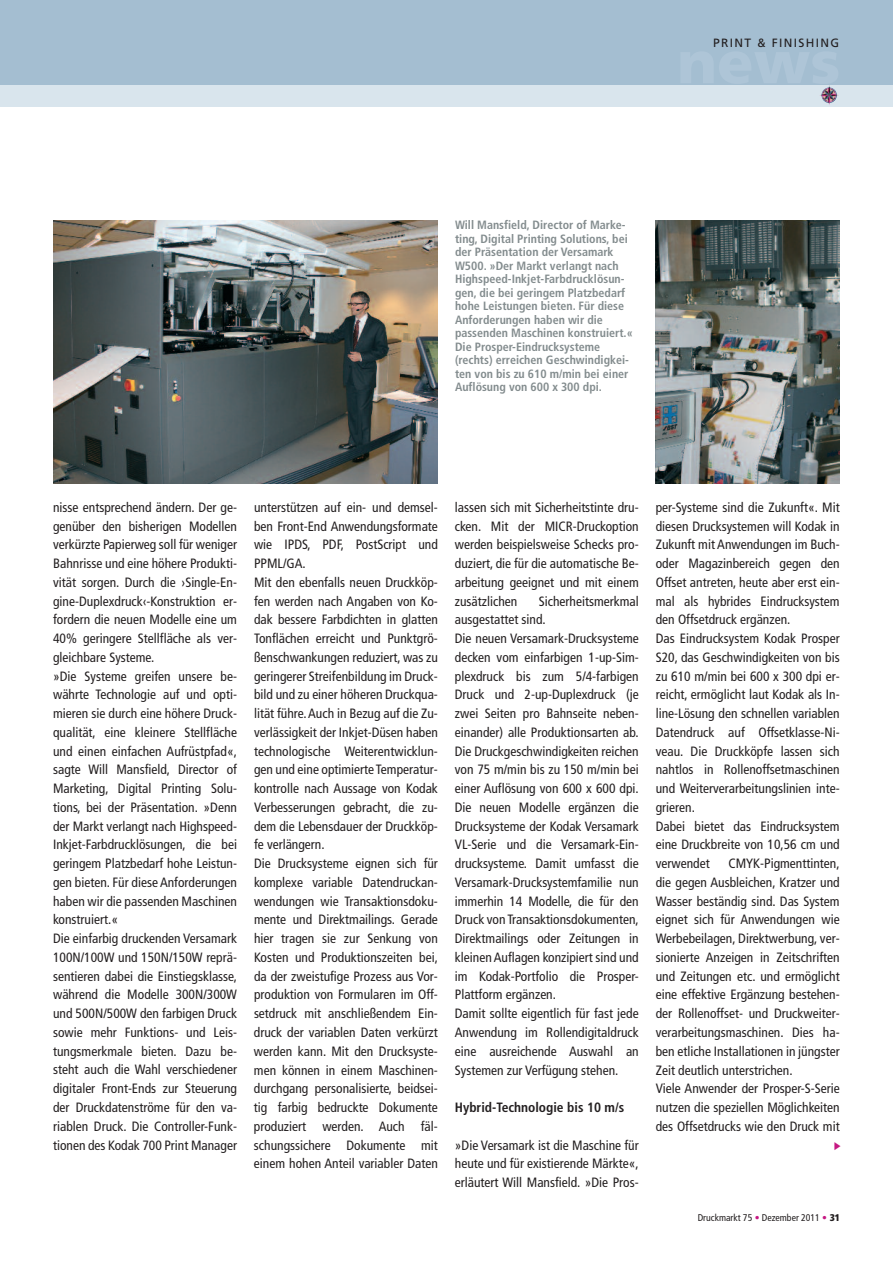
<style>
.page{position:relative;width:893px;height:1263px;background:#fff}
.page>*{position:absolute;margin:0;border:0;box-sizing:border-box;transform-origin:0 0}
.t1{font:condensed 13.5px/18.8px "Frutiger";color:#231f20}
.t2{font:700 condensed 13.5px "Frutiger";color:#231f20}
.t3{font:700 condensed 12px/13.5px "Frutiger";color:#838c8e}
.t4{font:12px "Frutiger";letter-spacing:.11em;color:#231f20}
.t5{font:condensed 9.75px "Frutiger";color:#231f20}
.s1{color:#c61882}
.s2{font-weight:900}
</style>
<div class="page">
<img style="left:53px;top:220px;width:385px;height:264px">
<div style="left:0;top:0;width:893px;height:85px;background:#a4bed1"></div>
<div style="left:0;top:85px;width:893px;height:21px;background:#d9e5ed"></div>
<svg style="left:830px;top:88px;width:9px;height:12px"></svg>
<img style="left:656px;top:220px;width:183px;height:264px">
<p class="t4" style="left:713px;top:38px;width:128px">PRINT &amp; FINISHING</p>
<p class="t3" style="left:455px;top:219px;width:179px">Will Mansfield, Director of Marke&shy;ting, Digital Printing Solutions, bei der Präsentation der Versamark W500. »Der Markt verlangt nach Highspeed-Inkjet-Farbdrucklösun&shy;gen, die bei geringem Platzbedarf hohe Leistungen bieten. Für diese Anforderungen haben wir die passenden Maschinen konstruiert.« Die Prosper-Eindrucksysteme (rechts) erreichen Geschwindigkei&shy;ten von bis zu 610 m/min bei einer Auflösung von 600 x 300 dpi.</p>
<p class="t1" style="left:53px;top:499px;width:185px">nisse entsprechend ändern. Der ge&shy;genüber den bisherigen Modellen verkürzte Papierweg soll für weniger Bahnrisse und eine höhere Produkti&shy;vität sorgen. Durch die ›Single-En&shy;gine-Duplexdruck‹-Konstruktion er&shy;fordern die neuen Modelle eine um 40% geringere Stellfläche als ver&shy;gleichbare Systeme.<br>»Die Systeme greifen unsere be&shy;währte Technologie auf und opti&shy;mieren sie durch eine höhere Druck&shy;qualität, eine kleinere Stellfläche und einen einfachen Aufrüstpfad«, sagte Will Mansfield, Director of Marketing, Digital Printing Solu&shy;tions, bei der Präsentation. »Denn der Markt verlangt nach Highspeed-Inkjet-Farbdrucklösungen, die bei geringem Platzbedarf hohe Leistun&shy;gen bieten. Für diese Anforderungen haben wir die passenden Maschinen konstruiert.«<br>Die einfarbig druckenden Versamark 100N/100W und 150N/150W reprä&shy;sentieren dabei die Einstiegsklasse, während die Modelle 300N/300W und 500N/500W den farbigen Druck sowie mehr Funktions- und Leis&shy;tungsmerkmale bieten. Dazu be&shy;steht auch die Wahl verschiedener digitaler Front-Ends zur Steuerung der Druckdatenströme für den va&shy;riablen Druck. Die Controller-Funk&shy;tionen des Kodak 700 Print Manager</p>
<p class="t1" style="left:254px;top:499px;width:185px">unterstützen auf ein- und demsel&shy;ben Front-End Anwendungsformate wie IPDS, PDF, PostScript und PPML/GA.<br>Mit den ebenfalls neuen Druckköp&shy;fen werden nach Angaben von Ko&shy;dak bessere Farbdichten in glatten Tonflächen erreicht und Punktgrö&shy;ßenschwankungen reduziert, was zu geringerer Streifenbildung im Druck&shy;bild und zu einer höheren Druckqua&shy;lität führe.Auch in Bezug auf die Zu&shy;verlässigkeit der Inkjet-Düsen haben technologische Weiterentwicklun&shy;gen und eine optimierte Temperatur&shy;kontrolle nach Aussage von Kodak Verbesserungen gebracht, die zu&shy;dem die Lebensdauer der Druckköp&shy;fe verlängern.<br>Die Drucksysteme eignen sich für komplexe variable Datendruckan&shy;wendungen wie Transaktionsdoku&shy;mente und Direktmailings. Gerade hier tragen sie zur Senkung von Kosten und Produktionszeiten bei, da der zweistufige Prozess aus Vor&shy;produktion von Formularen im Off&shy;setdruck mit anschließendem Ein&shy;druck der variablen Daten verkürzt werden kann. Mit den Drucksyste&shy;men können in einem Maschinen&shy;durchgang personalisierte, beidsei&shy;tig farbig bedruckte Dokumente produziert werden. Auch fäl&shy;schungssichere Dokumente mit einem hohen Anteil variabler Daten</p>
<p class="t1" style="left:455px;top:499px;width:185px;text-align:justify">lassen sich mit Sicherheitstinte dru&shy;cken. Mit der MICR-Druckoption werden beispielsweise Schecks pro&shy;duziert, die für die automatische Be&shy;arbeitung geeignet und mit einem zusätzlichen</p>
<p class="t1" style="left:455px;top:593px;width:185px;text-indent:84px">Sicherheitsmerkmal ausgestattet sind.<br>Die neuen Versamark-Drucksysteme decken vom einfarbigen 1-up-Sim&shy;plexdruck bis zum 5/4-farbigen<br>Druck und 2-up-Duplexdruck (je zwei Seiten pro Bahnseite neben&shy;einander) alle Produktionsarten ab.<br>Die Druckgeschwindigkeiten reichen von 75 m/min bis zu 150 m/min bei einer Auflösung von 600 x 600 dpi.<br>Die neuen Modelle ergänzen die<br>Drucksysteme der Kodak Versamark<br>VL-Serie und die Versamark-Ein&shy;drucksysteme. Damit umfasst die<br>Versamark-Drucksystemfamilie nun immerhin 14 Modelle, die für den<br>Druck von Transaktionsdokumenten,<br>Direktmailings oder Zeitungen in kleinenAuflagen konzipiert sind und im Kodak-Portfolio die Prosper-<br>Plattform ergänzen.<br>Damit sollte eigentlich für fast jede<br>Anwendung im Rollendigitaldruck eine ausreichende Auswahl an<br>Systemen zur Verfügung stehen.</p>
<p class="t2" style="left:455px;top:1102px;width:171px">Hybrid-Technologie bis 10 m/s</p>
<p class="t1" style="left:455px;top:1136px;width:185px;text-align:justify">»Die Versamark ist die Maschine für heute und für existierende Märkte«, erläutert Will Mansfield. »Die Pros-</p>
<p class="t1" style="left:656px;top:499px;width:185px">per-Systeme sind die Zukunft«. Mit diesen Drucksystemen will Kodak in<br>Zukunft mit Anwendungen im Buch&shy;oder Magazinbereich gegen den<br>Offset antreten, heute aber erst ein&shy;mal als hybrides Eindrucksystem den Offsetdruck ergänzen.<br>Das Eindrucksystem Kodak Prosper<br>S20, das Geschwindigkeiten von bis zu 610 m/min bei 600 x 300 dpi er&shy;reicht, ermöglicht laut Kodak als In&shy;line-Lösung den schnellen variablen<br>Datendruck auf Offsetklasse-Ni&shy;veau. Die Druckköpfe lassen sich nahtlos in Rollenoffsetmaschinen und Weiterverarbeitungslinien inte&shy;grieren.<br>Dabei bietet das Eindrucksystem eine Druckbreite von 10,56 cm und verwendet</p>
<p class="t1" style="left:656px;top:855px;width:185px;text-indent:73px">CMYK-Pigmenttinten, die gegen Ausbleichen, Kratzer und Wasser beständig sind. Das System eignet sich für Anwendungen wie Werbebeilagen, Direktwerbung, ver&shy;sionierte Anzeigen in Zeitschriften und Zeitungen etc. und ermöglicht eine effektive Ergänzung bestehen&shy;der Rollenoffset- und Druckweiter&shy;verarbeitungsmaschinen. Dies ha&shy;ben etliche Installationen in jüngster Zeit deutlich unterstrichen.<br>Viele Anwender der Prosper-S-Serie nutzen die speziellen Möglichkeiten des Offsetdrucks wie den Druck mit</p>
<p class="t5" style="left:698px;top:1214px;width:144px">Druckmarkt 75 <span class="s1">•</span> Dezember 2011 <span class="s1">•</span> <span class="s2">31</span></p>
</div>
